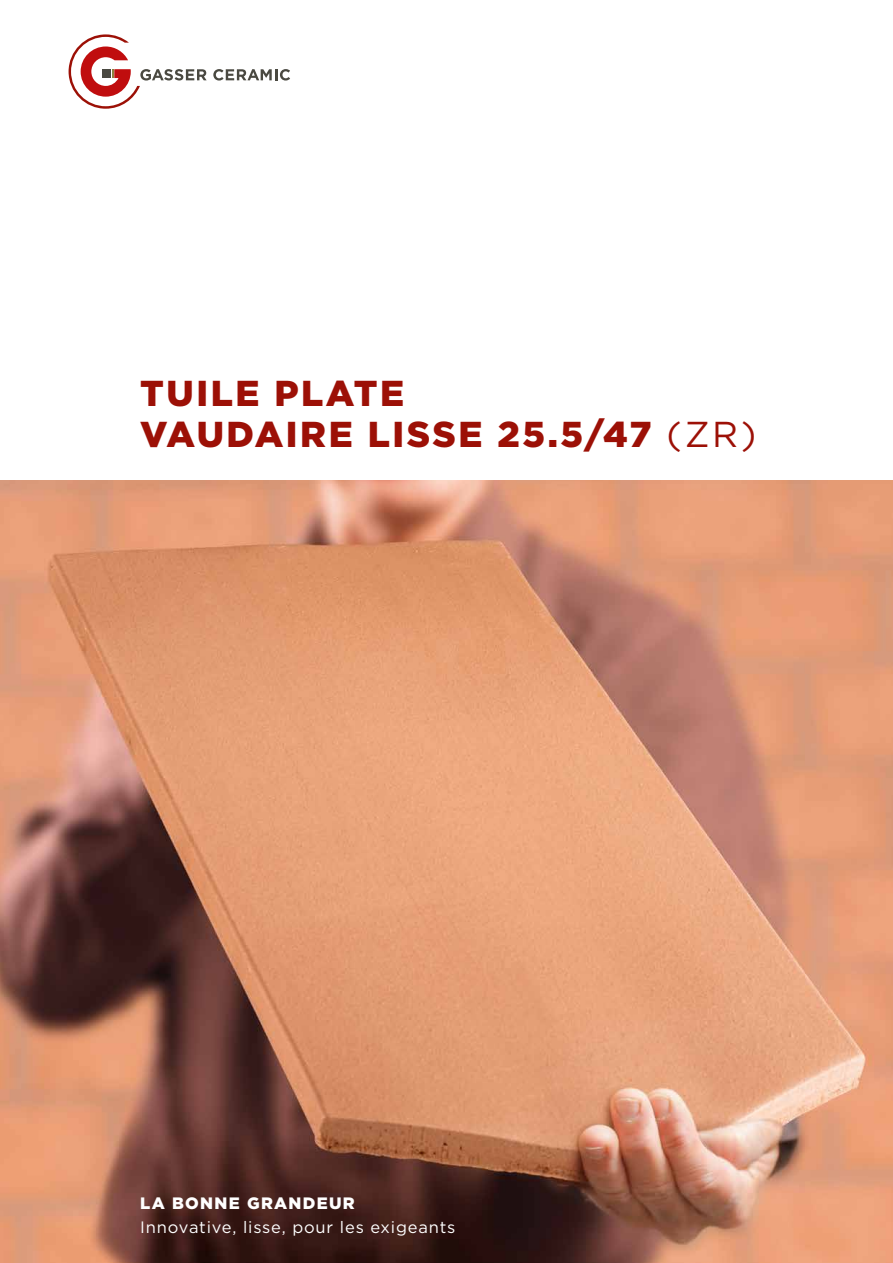
<style>
.page{position:relative;width:893px;height:1263px;background:#fff}
.page>*{position:absolute;margin:0;border:0;box-sizing:border-box;transform-origin:0 0}
.t1{font:900 36px/40.5px "Gotham";letter-spacing:.07em;color:#9c1006}
.t2{font:16.5px "Gotham";letter-spacing:.05em;color:#fff}
.t3{font:900 16.5px "Gotham";letter-spacing:.08em;color:#fff}
.s1{font-weight:400}
</style>
<div class="page">
<img style="left:0;top:480px;width:893px;height:783px">
<svg style="left:213px;top:69px;width:77px;height:12px"></svg>
<svg style="left:69px;top:34px;width:138px;height:75px"></svg>
<p class="t1" style="left:140px;top:373px;width:618px">TUILE PLATE<br>VAUDAIRE LISSE 25.5/47 <span class="s1">(ZR)</span></p>
<p class="t3" style="left:140px;top:1192px;width:216px">LA BONNE GRANDEUR</p>
<p class="t2" style="left:140px;top:1217px;width:317px">Innovative, lisse, pour les exigeants</p>
</div>
